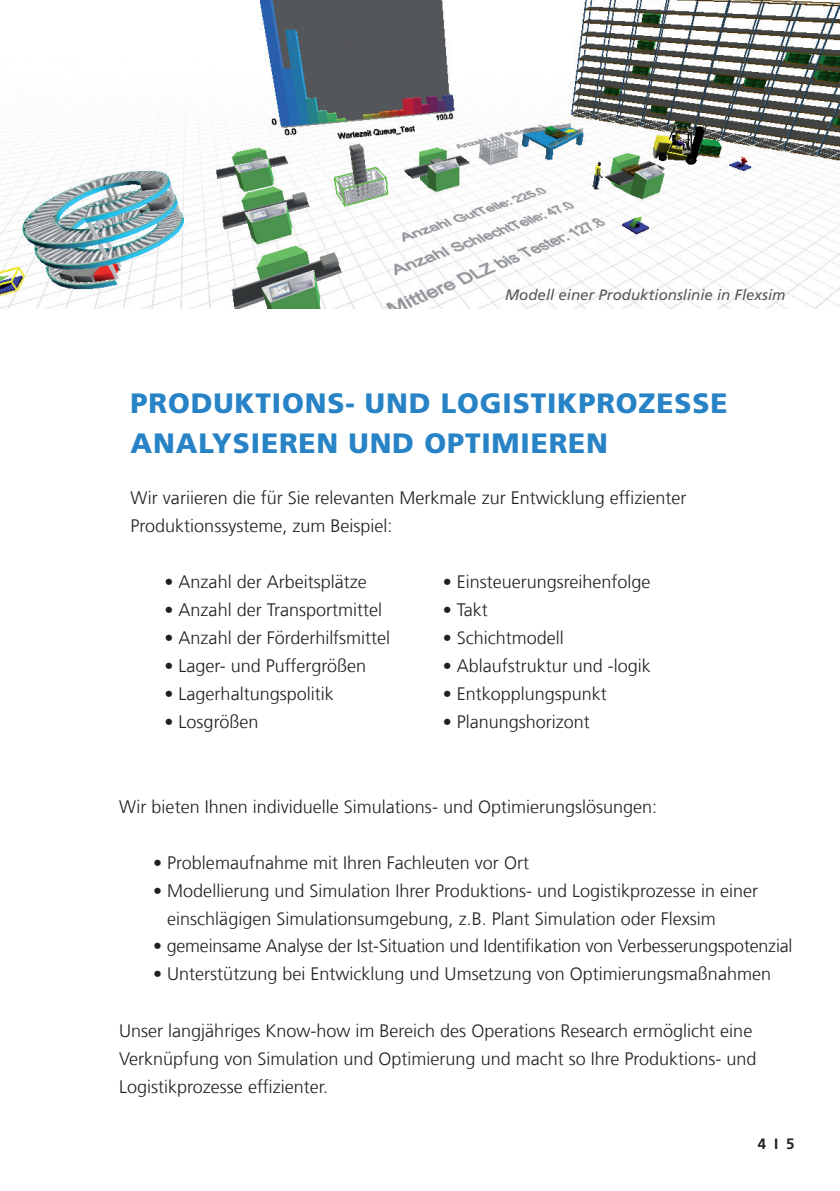
<style>
.page{position:relative;width:840px;height:1191px;background:#fff}
.page>*{position:absolute;margin:0;border:0;box-sizing:border-box;transform-origin:0 0}
.t1{font:900 28px/40px "Frutiger LT Com";letter-spacing:.03em;color:#2783c5}
.t2{font:300 18px/28px "Frutiger LT Com";color:#231f20}
.t3{font:italic 15px "Frutiger LT Com";color:#57585a}
.t4{font:700 15px "Frutiger LT Com";color:#231f20}
</style>
<div class="page">
<img style="left:0;top:0;width:839px;height:308px">
<p class="t3" style="left:505px;top:286px;width:282px">Modell einer Produktionslinie in Flexsim</p>
<h1 class="t1" style="left:130px;top:383px;width:598px">PRODUKTIONS- UND LOGISTIKPROZESSE<br>ANALYSIEREN UND OPTIMIEREN</h1>
<p class="t2" style="left:130px;top:484px;width:557px">Wir variieren die für Sie relevanten Merkmale zur Entwicklung effizienter<br>Produktionssysteme, zum Beispiel:</p>
<p class="t2" style="left:164px;top:568px;width:204px">• Anzahl der Arbeitsplätze</p>
<p class="t2" style="left:164px;top:596px;width:219px">• Anzahl der Transportmittel</p>
<p class="t2" style="left:164px;top:624px;width:227px">• Anzahl der Förderhilfsmittel</p>
<p class="t2" style="left:164px;top:652px;width:203px">• Lager- und Puffergrößen</p>
<p class="t2" style="left:164px;top:680px;width:171px">• Lagerhaltungspolitik</p>
<p class="t2" style="left:164px;top:708px;width:95px">• Losgrößen</p>
<p class="t2" style="left:442px;top:568px;width:209px">• Einsteuerungsreihenfolge</p>
<p class="t2" style="left:442px;top:596px;width:46px">• Takt</p>
<p class="t2" style="left:442px;top:624px;width:122px">• Schichtmodell</p>
<p class="t2" style="left:442px;top:652px;width:210px">• Ablaufstruktur und -logik</p>
<p class="t2" style="left:442px;top:680px;width:166px">• Entkopplungspunkt</p>
<p class="t2" style="left:442px;top:708px;width:149px">• Planungshorizont</p>
<p class="t2" style="left:119px;top:792px;width:539px">Wir bieten Ihnen individuelle Simulations- und Optimierungslösungen:</p>
<p class="t2" style="left:153px;top:848px;width:377px">• Problemaufnahme mit Ihren Fachleuten vor Ort</p>
<p class="t2" style="left:167px;top:876px;width:592px;text-indent:-14px">• Modellierung und Simulation Ihrer Produktions- und Logistikprozesse in einer einschlägigen Simulationsumgebung, z.B. Plant Simulation oder Flexsim</p>
<p class="t2" style="left:153px;top:932px;width:640px">• gemeinsame Analyse der Ist-Situation und Identifikation von Verbesserungspotenzial</p>
<p class="t2" style="left:153px;top:960px;width:619px">• Unterstützung bei Entwicklung und Umsetzung von Optimierungsmaßnahmen</p>
<p class="t2" style="left:119px;top:1016px;width:638px">Unser langjähriges Know-how im Bereich des Operations Research ermöglicht eine<br>Verknüpfung von Simulation und Optimierung und macht so Ihre Produktions- und<br>Logistikprozesse effizienter.</p>
<p class="t4" style="left:757px;top:1134px;width:38px">4 I 5</p>
</div>
